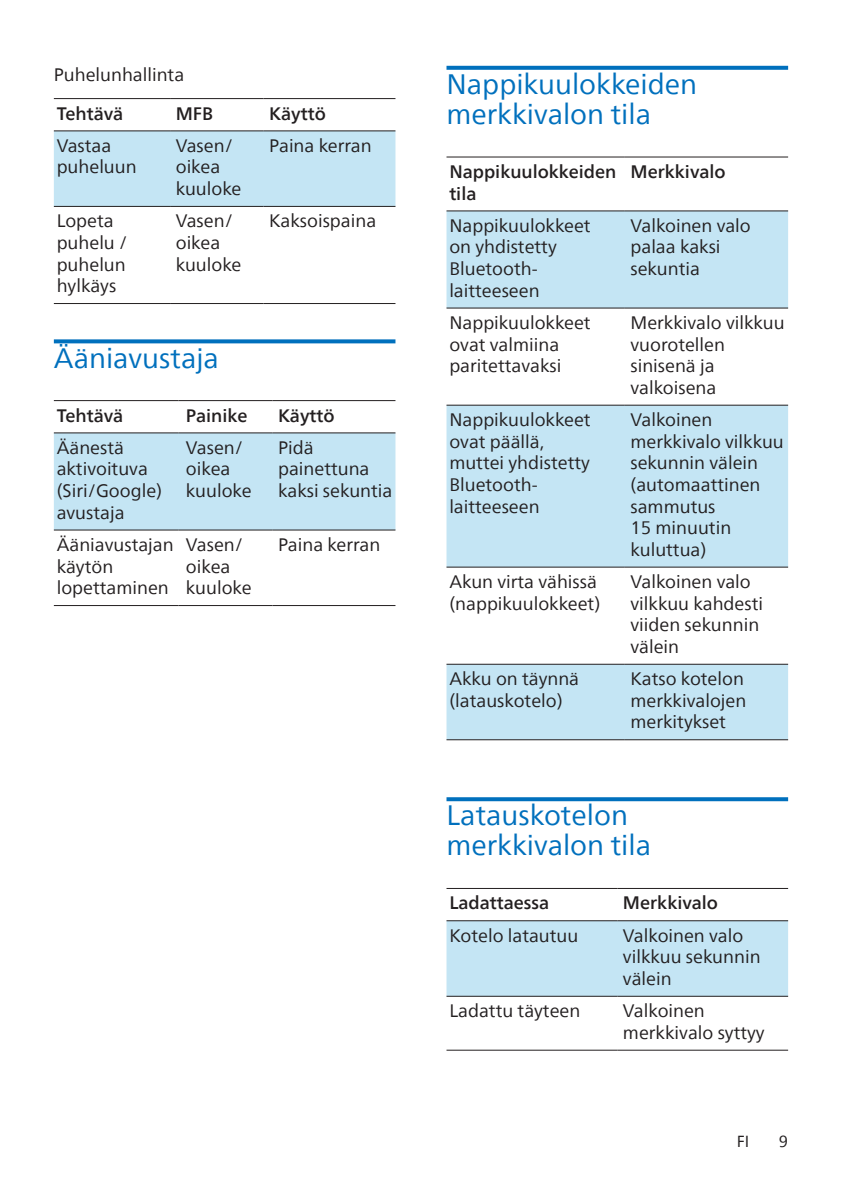
<style>
.page{position:relative;width:842px;height:1191px;background:#fff}
.page>*{position:absolute;margin:0;border:0;box-sizing:border-box;transform-origin:0 0}
.heading2{font:28px/30px "Neue Frutiger World";color:#0070bd}
.Body_Text{font:18px/21.6px "Neue Frutiger World";color:#231f20}
.Body_Text-2{font:500 18px/21.6px "Neue Frutiger World";color:#231f20}
.Body_Text__0{font:18px "Neue Frutiger World";color:#231f20}
.t1{font:16px "Neue Frutiger World";color:#231f20}
</style>
<div class="page">
<svg style="left:54px;top:339px;width:341px;height:4px"></svg>
<div style="left:54px;top:131px;width:341px;height:75px;background:#c4e5f4"></div>
<hr style="left:54px;top:98px;width:116px;height:1px;background:#231f20">
<hr style="left:170px;top:98px;width:94px;height:1px;background:#231f20">
<hr style="left:264px;top:98px;width:131px;height:1px;background:#231f20">
<hr style="left:54px;top:130px;width:116px;height:1px;background:#231f20">
<hr style="left:170px;top:130px;width:94px;height:1px;background:#231f20">
<hr style="left:264px;top:130px;width:131px;height:1px;background:#231f20">
<hr style="left:54px;top:206px;width:116px;height:1px;background:#231f20">
<hr style="left:170px;top:206px;width:94px;height:1px;background:#231f20">
<hr style="left:264px;top:206px;width:131px;height:1px;background:#231f20">
<hr style="left:54px;top:303px;width:116px;height:1px;background:#231f20">
<hr style="left:170px;top:303px;width:94px;height:1px;background:#231f20">
<hr style="left:264px;top:303px;width:131px;height:1px;background:#231f20">
<div style="left:54px;top:433px;width:341px;height:96px;background:#c4e5f4"></div>
<hr style="left:54px;top:400px;width:125px;height:1px;background:#231f20">
<hr style="left:179px;top:400px;width:93px;height:1px;background:#231f20">
<hr style="left:272px;top:400px;width:123px;height:1px;background:#231f20">
<hr style="left:54px;top:432px;width:125px;height:1px;background:#231f20">
<hr style="left:179px;top:432px;width:93px;height:1px;background:#231f20">
<hr style="left:272px;top:432px;width:123px;height:1px;background:#231f20">
<hr style="left:54px;top:529px;width:125px;height:1px;background:#231f20">
<hr style="left:179px;top:529px;width:93px;height:1px;background:#231f20">
<hr style="left:272px;top:529px;width:123px;height:1px;background:#231f20">
<hr style="left:54px;top:605px;width:125px;height:1px;background:#231f20">
<hr style="left:179px;top:605px;width:93px;height:1px;background:#231f20">
<hr style="left:272px;top:605px;width:123px;height:1px;background:#231f20">
<svg style="left:446px;top:66px;width:342px;height:4px"></svg>
<svg style="left:446px;top:797px;width:342px;height:4px"></svg>
<svg style="left:446px;top:211px;width:342px;height:528px;fill:#c4e5f4"></svg>
<hr style="left:446px;top:156px;width:179px;height:1px;background:#231f20">
<hr style="left:625px;top:156px;width:163px;height:1px;background:#231f20">
<hr style="left:446px;top:210px;width:179px;height:1px;background:#231f20">
<hr style="left:625px;top:210px;width:163px;height:1px;background:#231f20">
<hr style="left:446px;top:307px;width:179px;height:1px;background:#231f20">
<hr style="left:625px;top:307px;width:163px;height:1px;background:#231f20">
<hr style="left:446px;top:405px;width:179px;height:1px;background:#231f20">
<hr style="left:625px;top:405px;width:163px;height:1px;background:#231f20">
<hr style="left:446px;top:566px;width:179px;height:1px;background:#231f20">
<hr style="left:625px;top:566px;width:163px;height:1px;background:#231f20">
<hr style="left:446px;top:664px;width:179px;height:1px;background:#231f20">
<hr style="left:625px;top:664px;width:163px;height:1px;background:#231f20">
<hr style="left:446px;top:739px;width:179px;height:1px;background:#231f20">
<hr style="left:625px;top:739px;width:163px;height:1px;background:#231f20">
<div style="left:446px;top:921px;width:342px;height:74px;background:#c4e5f4"></div>
<hr style="left:446px;top:888px;width:171px;height:1px;background:#231f20">
<hr style="left:617px;top:888px;width:171px;height:1px;background:#231f20">
<hr style="left:446px;top:920px;width:171px;height:1px;background:#231f20">
<hr style="left:617px;top:920px;width:171px;height:1px;background:#231f20">
<hr style="left:446px;top:995px;width:171px;height:1px;background:#231f20">
<hr style="left:617px;top:995px;width:171px;height:1px;background:#231f20">
<hr style="left:446px;top:1049px;width:171px;height:1px;background:#231f20">
<hr style="left:617px;top:1049px;width:171px;height:1px;background:#231f20">
<p class="Body_Text__0" style="left:54px;top:61px;width:132px">Puhelunhallinta</p>
<p class="Body_Text-2" style="left:57px;top:102px;width:68px">Tehtävä</p>
<p class="Body_Text-2" style="left:176px;top:102px;width:39px">MFB</p>
<p class="Body_Text-2" style="left:269px;top:102px;width:58px">Käyttö</p>
<p class="Body_Text" style="left:57px;top:135px;width:82px">Vastaa puheluun</p>
<p class="Body_Text" style="left:176px;top:135px;width:67px">Vasen/ oikea kuuloke</p>
<p class="Body_Text" style="left:269px;top:135px;width:104px">Paina kerran</p>
<p class="Body_Text" style="left:57px;top:210px;width:72px">Lopeta puhelu / puhelun hylkäys</p>
<p class="Body_Text" style="left:176px;top:210px;width:67px">Vasen/ oikea kuuloke</p>
<p class="Body_Text" style="left:269px;top:210px;width:108px">Kaksoispaina</p>
<p class="heading2" style="left:54px;top:343px;width:167px">Ääniavustaja</p>
<p class="Body_Text-2" style="left:57px;top:404px;width:68px">Tehtävä</p>
<p class="Body_Text-2" style="left:186px;top:404px;width:63px">Painike</p>
<p class="Body_Text-2" style="left:278px;top:404px;width:58px">Käyttö</p>
<p class="Body_Text" style="left:57px;top:437px;width:107px">Äänestä aktivoituva (Siri/Google) avustaja</p>
<p class="Body_Text" style="left:186px;top:437px;width:67px">Vasen/ oikea kuuloke</p>
<p class="Body_Text" style="left:278px;top:437px;width:116px">Pidä painettuna kaksi sekuntia</p>
<p class="Body_Text" style="left:57px;top:534px;width:119px">Ääniavustajan käytön lopettaminen</p>
<p class="Body_Text" style="left:186px;top:534px;width:67px">Vasen/ oikea kuuloke</p>
<p class="Body_Text" style="left:278px;top:534px;width:104px">Paina kerran</p>
<p class="heading2" style="left:446px;top:70px;width:252px">Nappikuulokkeiden merkkivalon tila</p>
<p class="Body_Text-2" style="left:449px;top:161px;width:169px">Nappikuulokkeiden tila</p>
<p class="Body_Text-2" style="left:630px;top:161px;width:97px">Merkkivalo</p>
<p class="Body_Text" style="left:449px;top:215px;width:143px">Nappikuulokkeet on yhdistetty<br>Bluetooth&shy;laitteeseen</p>
<p class="Body_Text" style="left:630px;top:215px;width:122px">Valkoinen valo palaa kaksi sekuntia</p>
<p class="Body_Text" style="left:449px;top:312px;width:143px">Nappikuulokkeet ovat valmiina paritettavaksi</p>
<p class="Body_Text" style="left:630px;top:312px;width:156px">Merkkivalo vilkkuu vuorotellen sinisenä ja valkoisena</p>
<p class="Body_Text" style="left:449px;top:409px;width:143px">Nappikuulokkeet ovat päällä, muttei yhdistetty<br>Bluetooth&shy;laitteeseen</p>
<p class="Body_Text" style="left:630px;top:409px;width:155px">Valkoinen merkkivalo vilkkuu sekunnin välein (automaattinen sammutus<br>15 minuutin kuluttua)</p>
<p class="Body_Text" style="left:449px;top:571px;width:152px">Akun virta vähissä (nappikuulokkeet)</p>
<p class="Body_Text" style="left:630px;top:571px;width:134px">Valkoinen valo vilkkuu kahdesti viiden sekunnin välein</p>
<p class="Body_Text" style="left:449px;top:668px;width:131px">Akku on täynnä (latauskotelo)</p>
<p class="Body_Text" style="left:630px;top:668px;width:117px">Katso kotelon merkkivalojen merkitykset</p>
<p class="heading2" style="left:446px;top:801px;width:206px">Latauskotelon merkkivalon tila</p>
<p class="Body_Text-2" style="left:449px;top:892px;width:101px">Ladattaessa</p>
<p class="Body_Text-2" style="left:623px;top:892px;width:97px">Merkkivalo</p>
<p class="Body_Text" style="left:449px;top:925px;width:131px">Kotelo latautuu</p>
<p class="Body_Text" style="left:623px;top:925px;width:139px">Valkoinen valo vilkkuu sekunnin välein</p>
<p class="Body_Text" style="left:449px;top:1000px;width:132px">Ladattu täyteen</p>
<p class="Body_Text" style="left:623px;top:1000px;width:143px">Valkoinen merkkivalo syttyy</p>
<p class="t1" style="left:737px;top:1128px;width:14px">FI</p>
<p class="t1" style="left:779px;top:1128px;width:11px">9</p>
</div>
